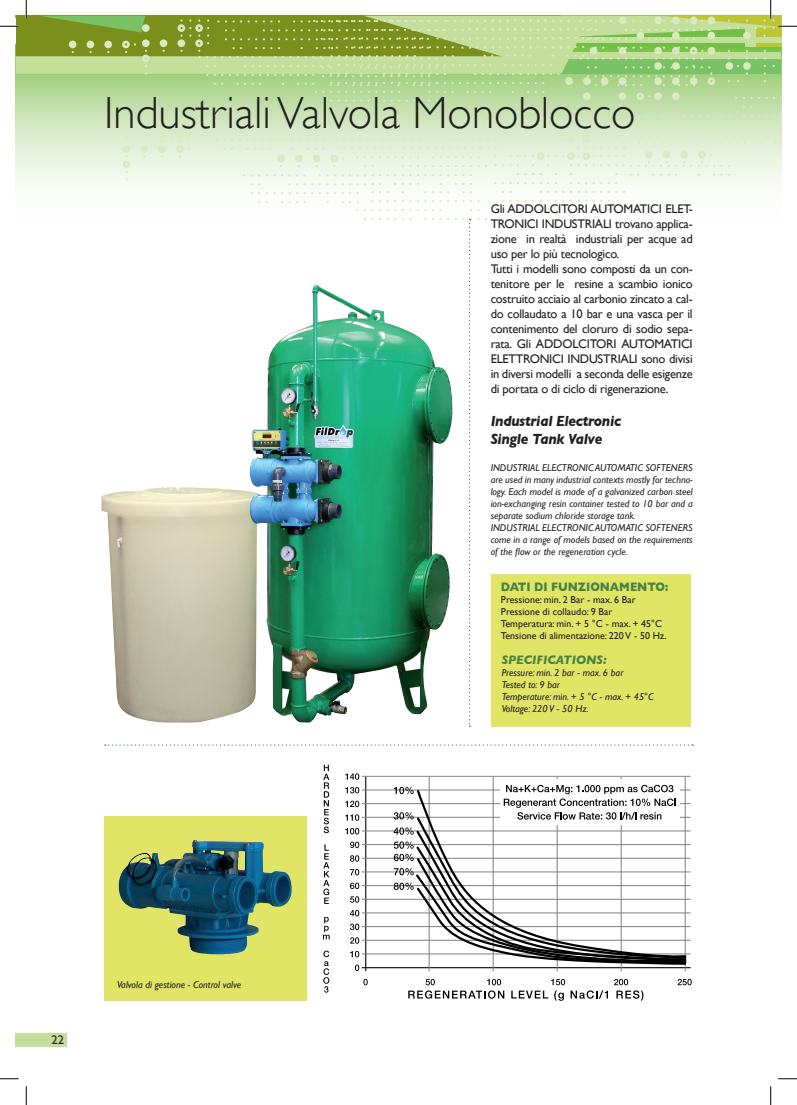
<style>
.page{position:relative;width:797px;height:1105px;background:#fff}
.page>*{position:absolute;margin:0;border:0;box-sizing:border-box;transform-origin:0 0}
.t1{font:300 45px "Gill Sans";color:#231f20}
.t2{font:italic 700 15px/18px "Gill Sans";letter-spacing:-.02em;color:#231f20;scale:.93 1}
.t3{font:12.5px/15px "Gill Sans";letter-spacing:-.02em;color:#231f20}
.t4{font:700 12.5px "Gill Sans";color:#488143;scale:.9 1}
.t5{font:italic 700 12.5px "Gill Sans";color:#488143}
.t6{font:italic 10px/12px "Gill Sans";color:#231f20}
.t7{font:10px/12px "Gill Sans";color:#231f20}
</style>
<div class="page">
<svg style="left:356px;top:209px;width:123px;height:2px"></svg>
<svg style="left:371px;top:200px;width:108px;height:2px"></svg>
<svg style="left:371px;top:191px;width:101px;height:2px"></svg>
<svg style="left:509px;top:209px;width:101px;height:2px"></svg>
<svg style="left:502px;top:200px;width:108px;height:2px"></svg>
<svg style="left:502px;top:191px;width:123px;height:2px"></svg>
<svg style="left:258px;top:201px;width:101px;height:2px"></svg>
<svg style="left:251px;top:192px;width:108px;height:2px"></svg>
<div style="left:104px;top:816px;width:202px;height:185px;background:#e0e565"></div>
<svg style="left:364px;top:218px;width:123px;height:509px"></svg>
<svg style="left:105px;top:744px;width:588px;height:2px"></svg>
<svg style="left:350px;top:951px;width:9px;height:6px"></svg>
<svg style="left:350px;top:937px;width:9px;height:7px"></svg>
<svg style="left:350px;top:923px;width:9px;height:7px"></svg>
<svg style="left:350px;top:910px;width:9px;height:6px"></svg>
<svg style="left:350px;top:896px;width:9px;height:7px"></svg>
<svg style="left:350px;top:883px;width:9px;height:6px"></svg>
<svg style="left:350px;top:869px;width:9px;height:6px"></svg>
<svg style="left:350px;top:855px;width:9px;height:7px"></svg>
<svg style="left:350px;top:842px;width:9px;height:6px"></svg>
<svg style="left:345px;top:828px;width:14px;height:6px"></svg>
<svg style="left:345px;top:814px;width:14px;height:7px"></svg>
<svg style="left:345px;top:801px;width:14px;height:6px"></svg>
<svg style="left:345px;top:787px;width:14px;height:6px"></svg>
<svg style="left:345px;top:773px;width:14px;height:7px"></svg>
<svg style="left:355px;top:964px;width:4px;height:7px"></svg>
<svg style="left:677px;top:979px;width:14px;height:6px"></svg>
<svg style="left:363px;top:979px;width:5px;height:6px"></svg>
<hr style="left:365px;top:777px;width:1px;height:194px;background:#000">
<hr style="left:362px;top:967px;width:328px;height:1px;background:#000">
<hr style="left:429px;top:777px;width:1px;height:194px;background:#808080">
<hr style="left:493px;top:777px;width:1px;height:194px;background:#808080">
<hr style="left:557px;top:777px;width:1px;height:194px;background:#808080">
<hr style="left:621px;top:777px;width:1px;height:194px;background:#808080">
<hr style="left:685px;top:777px;width:1px;height:194px;background:#808080">
<hr style="left:362px;top:954px;width:328px;height:1px;background:#808080">
<hr style="left:362px;top:940px;width:328px;height:1px;background:#808080">
<hr style="left:362px;top:926px;width:328px;height:1px;background:#808080">
<hr style="left:362px;top:913px;width:328px;height:1px;background:#808080">
<hr style="left:362px;top:899px;width:328px;height:1px;background:#808080">
<hr style="left:362px;top:885px;width:328px;height:1px;background:#808080">
<hr style="left:362px;top:872px;width:328px;height:1px;background:#808080">
<hr style="left:362px;top:858px;width:328px;height:1px;background:#808080">
<hr style="left:362px;top:844px;width:328px;height:1px;background:#808080">
<hr style="left:362px;top:831px;width:328px;height:1px;background:#808080">
<hr style="left:362px;top:817px;width:328px;height:1px;background:#808080">
<hr style="left:362px;top:803px;width:328px;height:1px;background:#808080">
<hr style="left:362px;top:790px;width:328px;height:1px;background:#808080">
<hr style="left:362px;top:776px;width:328px;height:1px;background:#808080">
<svg style="left:323px;top:765px;width:6px;height:68px"></svg>
<svg style="left:323px;top:844px;width:6px;height:60px"></svg>
<svg style="left:323px;top:917px;width:6px;height:22px"></svg>
<svg style="left:323px;top:950px;width:6px;height:43px"></svg>
<svg style="left:408px;top:979px;width:96px;height:20px"></svg>
<svg style="left:511px;top:979px;width:97px;height:22px"></svg>
<svg style="left:614px;top:979px;width:29px;height:22px"></svg>
<div style="left:500px;top:779px;width:179px;height:46px;background:#fff"></div>
<svg style="left:506px;top:785px;width:168px;height:4px"></svg>
<svg style="left:394px;top:787px;width:19px;height:7px"></svg>
<svg style="left:394px;top:812px;width:19px;height:8px"></svg>
<svg style="left:393px;top:827px;width:20px;height:8px"></svg>
<svg style="left:416px;top:789px;width:271px;height:27px"></svg>
<svg style="left:416px;top:816px;width:271px;height:13px"></svg>
<svg style="left:415px;top:829px;width:272px;height:12px"></svg>
<svg style="left:394px;top:841px;width:293px;height:125px"></svg>
<img style="left:118px;top:840px;width:173px;height:114px">
<img style="left:101px;top:284px;width:354px;height:440px">
<div style="left:490px;top:574px;width:200px;height:153px;background:#e0e565"></div>
<div style="left:16px;top:1033px;width:51px;height:13px;background:#c4df9b"></div>
<svg style="left:0;top:1078px;width:19px;height:1px"></svg>
<svg style="left:778px;top:1078px;width:19px;height:1px"></svg>
<svg style="left:25px;top:1086px;width:2px;height:19px"></svg>
<svg style="left:0;top:0;width:797px;height:185px"></svg>
<svg style="left:770px;top:1086px;width:1px;height:19px"></svg>
<h1 class="t1" style="left:104px;top:87px;width:532px">Industriali Valvola Monoblocco</h1>
<p class="t3" style="left:490px;top:201px;width:203px">Gli ADDOLCITORI AUTOMATICI ELET-TRONICI INDUSTRIALI trovano applica&shy;zione in realtà industriali per acque ad uso per lo più tecnologico.<br>Tutti i modelli sono composti da un con&shy;tenitore per le resine a scambio ionico costruito acciaio al carbonio zincato a cal&shy;do collaudato a 10 bar e una vasca per il contenimento del cloruro di sodio sepa&shy;rata. Gli ADDOLCITORI AUTOMATICI ELETTRONICI INDUSTRIALI sono divisi in diversi modelli a seconda delle esigenze di portata o di ciclo di rigenerazione.</p>
<h2 class="t2" style="left:490px;top:412px;width:142px">Industrial Electronic<br>Single Tank Valve</h2>
<p class="t6" style="left:490px;top:461px;width:203px">INDUSTRIAL ELECTRONIC AUTOMATIC SOFTENERS are used in many industrial contexts mostly for techno&shy;logy. Each model is made of a galvanized carbon steel ion-exchanging resin container tested to 10 bar and a separate sodium chloride storage tank.<br>INDUSTRIAL ELECTRONIC AUTOMATIC SOFTENERS come in a range of models based on the requirements of the flow or the regeneration cycle.</p>
<p class="t4" style="left:501px;top:579px;width:187px">DATI DI FUNZIONAMENTO:</p>
<p class="t7" style="left:501px;top:593px;width:167px">Pressione: min. 2 Bar - max. 6 Bar Pressione di collaudo: 9 Bar Temperatura: min. + 5 °C - max. + 45°C Tensione di alimentazione: 220 V - 50 Hz.</p>
<p class="t5" style="left:501px;top:652px;width:107px">SPECIFICATIONS:</p>
<p class="t6" style="left:501px;top:666px;width:153px">Pressure: min. 2 bar - max. 6 bar<br>Tested to: 9 bar<br>Temperature: min. + 5 °C - max. + 45°C<br>Voltage: 220 V - 50 Hz.</p>
<p class="t3" style="left:52px;top:1032px;width:14px">22</p>
<p class="t6" style="left:117px;top:979px;width:126px">Valvola di gestione - Control valve</p>
</div>
